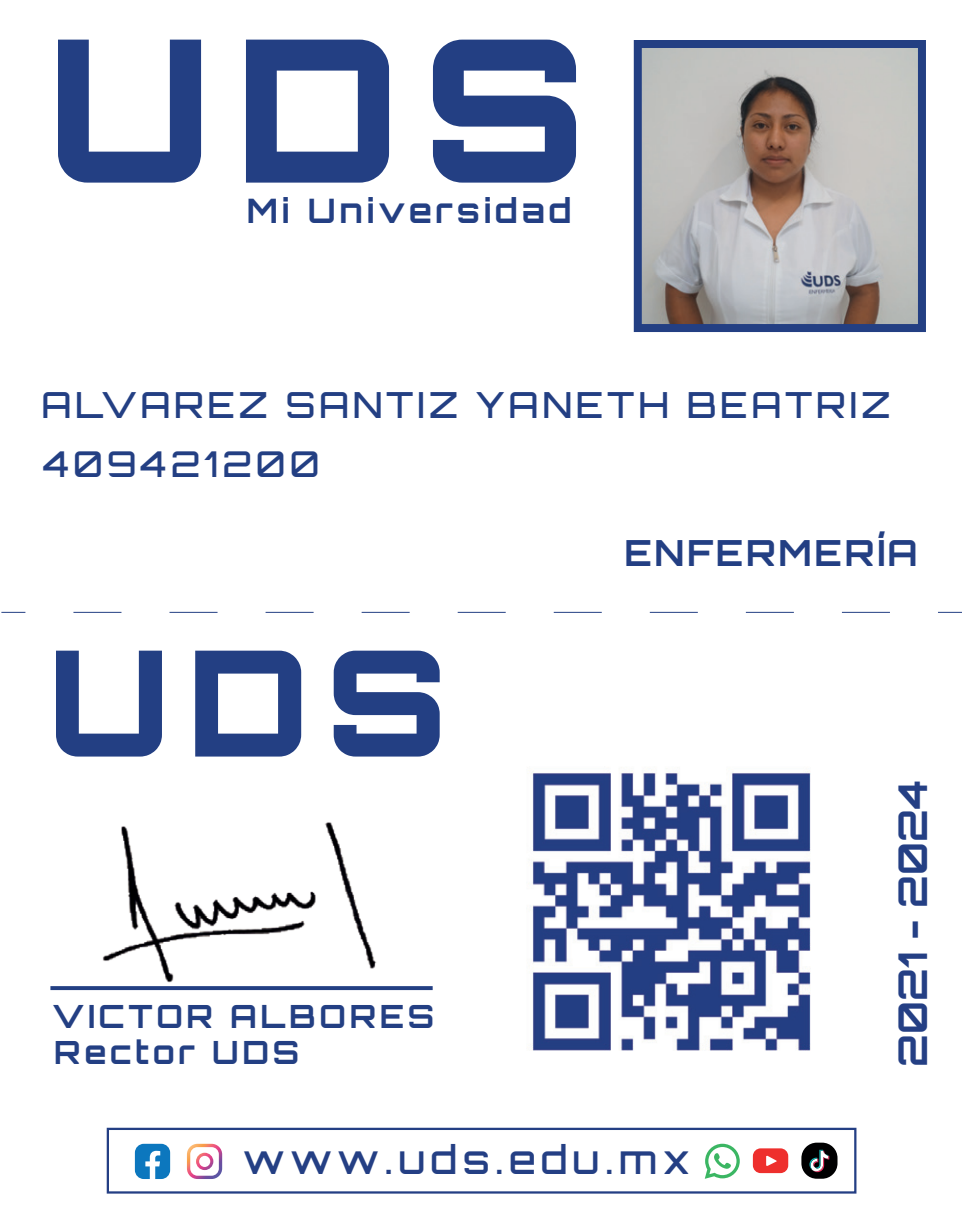
<style>
.page{position:relative;width:966px;height:1227px;background:#fff}
.page>*{position:absolute;margin:0;border:0;box-sizing:border-box;transform-origin:0 0}
.t1{font:700 39.6px "Orbitron";color:#243f84}
.t2{font:500 39.2px "Orbitron";letter-spacing:.135em;color:#243f84}
.t3{font:500 36px "Orbitron";letter-spacing:.1em;color:#233f83}
.t4{font:700 36px "Orbitron";letter-spacing:.075em;color:#233f83}
.t5{font:500 35.6px "Orbitron";letter-spacing:.115em;color:#233f83}
.t6{font:700 33.6px "Orbitron";letter-spacing:.115em;color:#233f83}
.t7{font:700 32px/36px "Orbitron";letter-spacing:.115em;color:#233f83}
</style>
<div class="page">
<img style="left:642px;top:49px;width:274px;height:274px">
<div style="left:633px;top:40px;width:292px;height:292px;border:8px solid #233f83"></div>
<svg style="left:58px;top:40px;width:143px;height:143px"></svg>
<svg style="left:246px;top:40px;width:143px;height:143px"></svg>
<svg style="left:433px;top:40px;width:143px;height:143px"></svg>
<svg style="left:56px;top:651px;width:106px;height:105px"></svg>
<svg style="left:195px;top:651px;width:106px;height:105px"></svg>
<svg style="left:334px;top:651px;width:105px;height:105px"></svg>
<div style="left:50px;top:986px;width:382px;height:4px;border:2px solid #233f83"></div>
<img style="left:94px;top:822px;width:288px;height:169px">
<svg style="left:187px;top:1144px;width:35px;height:35px"></svg>
<svg style="left:704px;top:1144px;width:35px;height:35px"></svg>
<svg style="left:752px;top:1148px;width:36px;height:25px"></svg>
<div style="left:107px;top:1128px;width:749px;height:65px;border:2px solid #243f84"></div>
<div style="left:801px;top:1143px;width:36px;height:36px;background:#000001;border-radius:15px"></div>
<svg style="left:809px;top:1150px;width:20px;height:22px"></svg>
<img style="left:531px;top:770px;width:280px;height:281px">
<svg style="left:1px;top:612px;width:24px;height:1px"></svg>
<svg style="left:73px;top:612px;width:817px;height:1px"></svg>
<svg style="left:938px;top:612px;width:23px;height:1px"></svg>
<svg style="left:135px;top:1144px;width:35px;height:35px"></svg>
<p class="t6" style="left:247px;top:191px;width:326px">Mi Universidad</p>
<p class="t3" style="left:41px;top:382px;width:850px">ALVAREZ SANTIZ YANETH BEATRIZ</p>
<p class="t5" style="left:43px;top:442px;width:278px">409421200</p>
<p class="t7" style="left:52px;top:998px;width:383px">VICTOR ALBORES<br>Rector UDS</p>
<p class="t4" style="left:624px;top:531px;width:295px">ENFERMERÍA</p>
<p class="t1" style="left:888px;top:1067px;width:289px;rotate:-90deg">2021 - 2024</p>
<p class="t2" style="left:243px;top:1135px;width:448px">www.uds.edu.mx</p>
</div>
